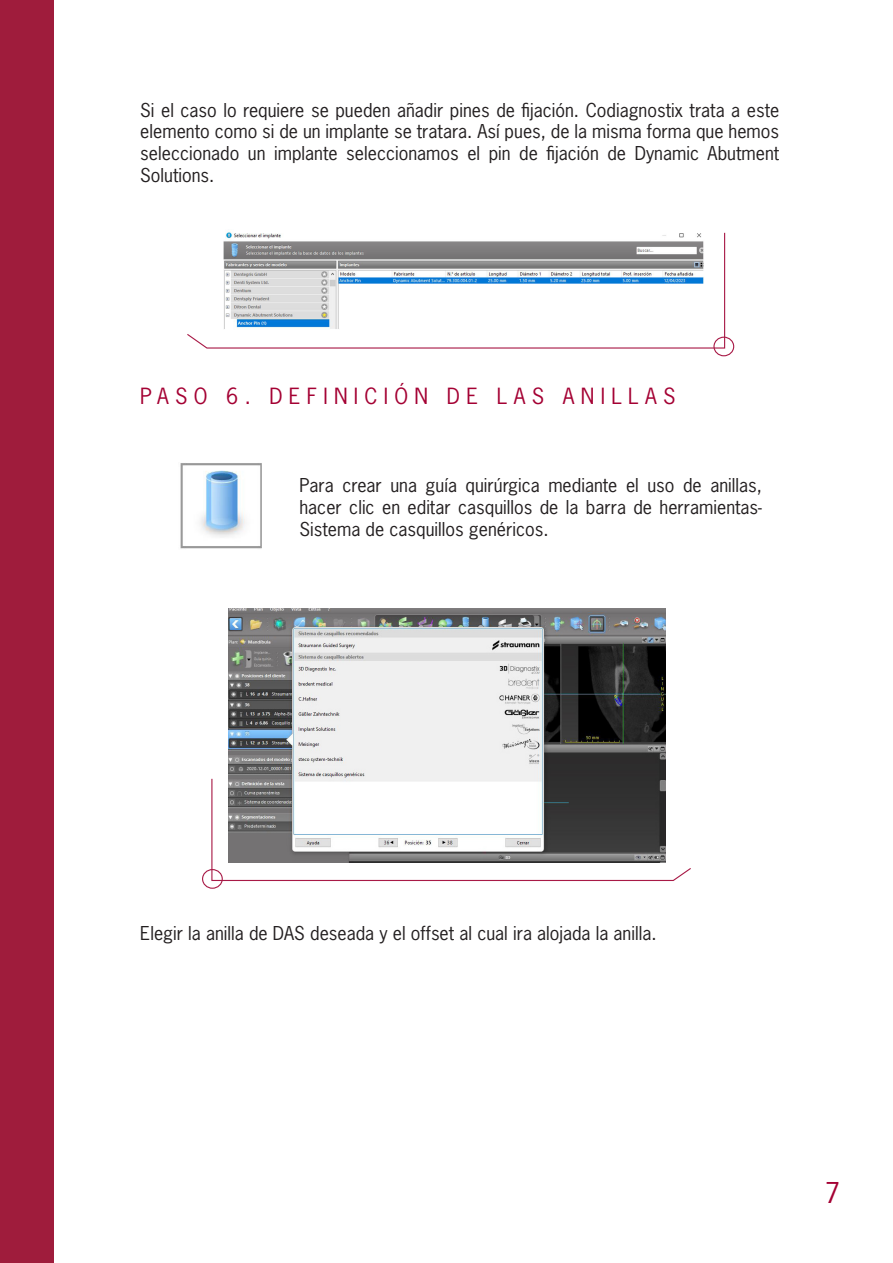
<style>
.page{position:relative;width:893px;height:1263px;background:#fff}
.page>*{position:absolute;margin:0;border:0;box-sizing:border-box;transform-origin:0 0}
.t1{font:27px "News Gothic Std";color:#a40133}
.t2{font:21px "News Gothic Std";letter-spacing:.3em;color:#a40133}
.t3{font:18px/21.6px "News Gothic Std";color:#231f20;text-align:justify}
</style>
<div class="page">
<img style="left:228px;top:609px;width:438px;height:169px">
<div style="left:0;top:0;width:54px;height:1263px;background:#9f1c3c"></div>
<svg style="left:187px;top:232px;width:539px;height:117px"></svg>
<svg style="left:211px;top:778px;width:480px;height:103px"></svg>
<div style="left:202px;top:869px;width:21px;height:20px;border:1px solid #a81946;border-radius:50%"></div>
<div style="left:713px;top:337px;width:21px;height:19px;border:1px solid #a81946;border-radius:50%"></div>
<img style="left:180px;top:463px;width:82px;height:86px">
<p class="t3" style="left:140px;top:99px;width:640px">Si el caso lo requiere se pueden añadir pines de fijación. Codiagnostix trata a este elemento como si de un implante se tratara. Así pues, de la misma forma que hemos seleccionado un implante seleccionamos el pin de fijación de Dynamic Abutment Solutions.</p>
<p class="t2" style="left:140px;top:383px;width:537px">PASO 6. DEFINICIÓN DE LAS ANILLAS</p>
<p class="t3" style="left:299px;top:475px;width:464px">Para crear una guía quirúrgica mediante el uso de anillas, hacer clic en editar casquillos de la barra de herramientas-Sistema de casquillos genéricos.</p>
<p class="t3" style="left:140px;top:923px;width:518px">Elegir la anilla de DAS deseada y el offset al cual ira alojada la anilla.</p>
<p class="t1" style="left:824px;top:1175px;width:17px">7</p>
</div>
